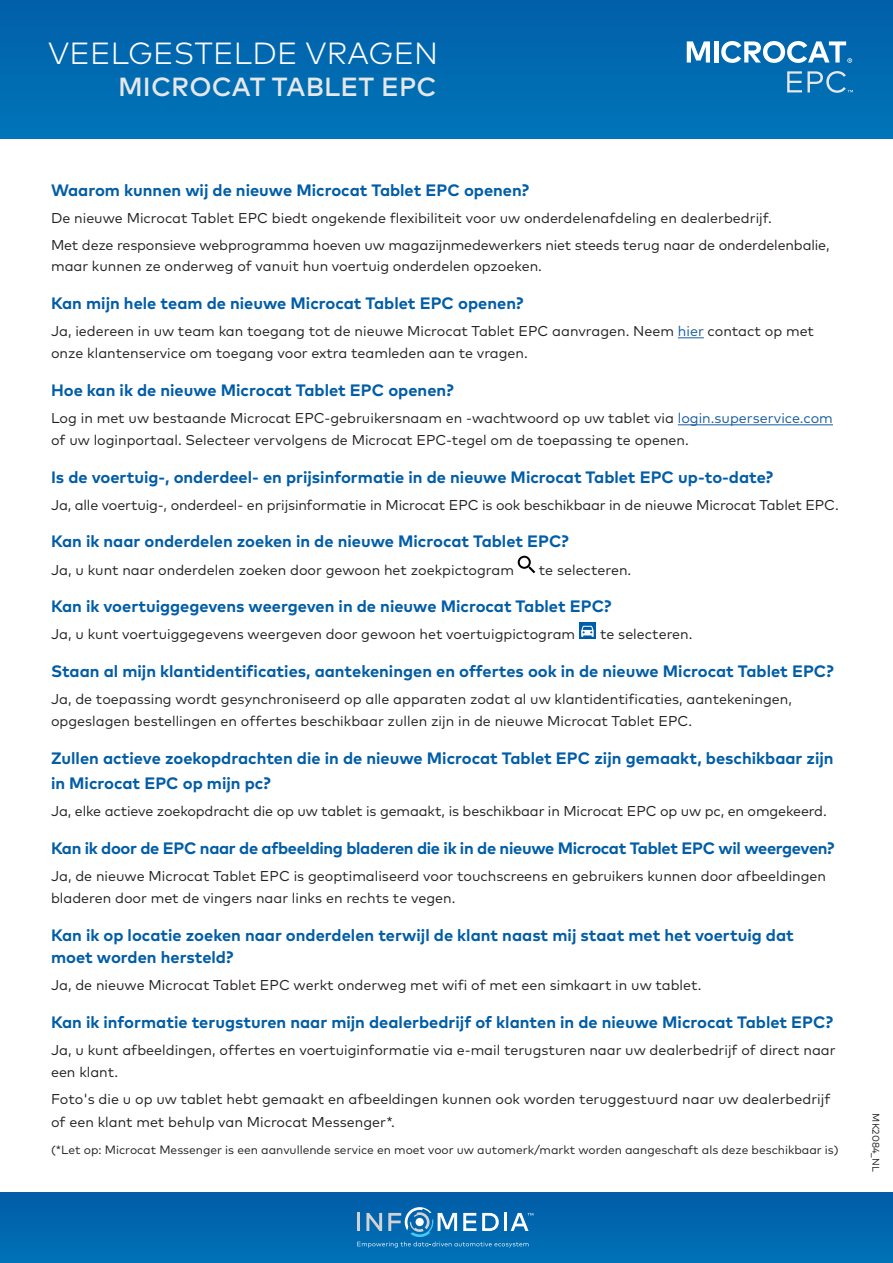
<style>
.page{position:relative;width:893px;height:1263px;background:#fff}
.page>*{position:absolute;margin:0;border:0;box-sizing:border-box;transform-origin:0 0}
.t1{font:300 30.6px "FF Mark Pro";letter-spacing:.005em;color:#fff}
.t2{font:500 26.25px "FF Mark Pro";letter-spacing:.005em;color:#e6e7e9}
.t3{font:700 16.5px/25.5px "FF Mark Pro";color:#015da7}
.t4{font:700 16.5px "FF Mark Pro";letter-spacing:-.02em;color:#015da7}
.t5{font:14.25px/22.5px "FF Mark Pro";color:#231f20}
.t6{font:12px "FF Mark Pro";color:#231f20}
.t7{font:9.75px "FF Mark Pro";color:#231f20}
.s1{color:#175d9e}
</style>
<div class="page">
<div style="left:0;top:0;width:893px;height:138px;background:#016ab1"></div>
<div style="left:0;top:1193px;width:893px;height:70px;background:#0167af"></div>
<svg style="left:687px;top:41px;width:23px;height:22px"></svg>
<hr style="left:714px;top:41px;width:4px;height:22px;background:#fff">
<svg style="left:721px;top:41px;width:131px;height:22px"></svg>
<svg style="left:787px;top:71px;width:66px;height:22px"></svg>
<svg style="left:678px;top:337px;width:26px;height:1px"></svg>
<hr style="left:678px;top:424px;width:155px;height:1px;background:#175d9e">
<svg style="left:357px;top:1207px;width:176px;height:41px"></svg>
<div style="left:579px;top:622px;width:17px;height:17px;background:#005da6"></div>
<svg style="left:581px;top:626px;width:13px;height:11px"></svg>
<svg style="left:518px;top:556px;width:17px;height:17px"></svg>
<p class="t1" style="left:48px;top:31px;width:392px">VEELGESTELDE VRAGEN</p>
<p class="t2" style="left:118px;top:67px;width:320px">MICROCAT TABLET EPC</p>
<p class="t3" style="left:51px;top:176px;width:480px">Waarom kunnen wij de nieuwe Microcat Tablet EPC openen?</p>
<p class="t5" style="left:51px;top:206px;width:722px">De nieuwe Microcat Tablet EPC biedt ongekende flexibiliteit voor uw onderdelenafdeling en dealerbedrijf.</p>
<p class="t5" style="left:51px;top:234px;width:780px;line-height:21px">Met deze responsieve webprogramma hoeven uw magazijnmedewerkers niet steeds terug naar de onderdelenbalie, maar kunnen ze onderweg of vanuit hun voertuig onderdelen opzoeken.</p>
<p class="t3" style="left:51px;top:289px;width:474px">Kan mijn hele team de nieuwe Microcat Tablet EPC openen?</p>
<p class="t5" style="left:51px;top:319px;width:764px">Ja, iedereen in uw team kan toegang tot de nieuwe Microcat Tablet EPC aanvragen. Neem <span class="s1">hier</span> contact op met onze klantenservice om toegang voor extra teamleden aan te vragen.</p>
<p class="t3" style="left:51px;top:376px;width:404px">Hoe kan ik de nieuwe Microcat Tablet EPC openen?</p>
<p class="t5" style="left:51px;top:406px;width:783px">Log in met uw bestaande Microcat EPC-gebruikersnaam en -wachtwoord op uw tablet via <span class="s1">login.superservice.com </span>of uw loginportaal. Selecteer vervolgens de Microcat EPC-tegel om de toepassing te openen.</p>
<p class="t3" style="left:51px;top:463px;width:724px">Is de voertuig-, onderdeel- en prijsinformatie in de nieuwe Microcat Tablet EPC up-to-date?</p>
<p class="t5" style="left:51px;top:493px;width:789px">Ja, alle voertuig-, onderdeel- en prijsinformatie in Microcat EPC is ook beschikbaar in de nieuwe Microcat Tablet EPC.</p>
<p class="t3" style="left:51px;top:527px;width:519px">Kan ik naar onderdelen zoeken in de nieuwe Microcat Tablet EPC?</p>
<p class="t5" style="left:51px;top:557px;width:464px">Ja, u kunt naar onderdelen zoeken door gewoon het zoekpictogram</p>
<p class="t5" style="left:539px;top:557px;width:94px">te selecteren.</p>
<p class="t3" style="left:51px;top:592px;width:562px">Kan ik voertuiggegevens weergeven in de nieuwe Microcat Tablet EPC?</p>
<p class="t5" style="left:51px;top:622px;width:526px">Ja, u kunt voertuiggegevens weergeven door gewoon het voertuigpictogram</p>
<p class="t5" style="left:600px;top:622px;width:94px">te selecteren.</p>
<p class="t3" style="left:51px;top:656px;width:784px">Staan al mijn klantidentificaties, aantekeningen en offertes ook in de nieuwe Microcat Tablet EPC?</p>
<p class="t5" style="left:51px;top:686px;width:742px">Ja, de toepassing wordt gesynchroniseerd op alle apparaten zodat al uw klantidentificaties, aantekeningen, opgeslagen bestellingen en offertes beschikbaar zullen zijn in de nieuwe Microcat Tablet EPC.</p>
<p class="t3" style="left:51px;top:743px;width:784px">Zullen actieve zoekopdrachten die in de nieuwe Microcat Tablet EPC zijn gemaakt, beschikbaar zijn in Microcat EPC op mijn pc?</p>
<p class="t5" style="left:51px;top:799px;width:777px">Ja, elke actieve zoekopdracht die op uw tablet is gemaakt, is beschikbaar in Microcat EPC op uw pc, en omgekeerd.</p>
<p class="t4" style="left:51px;top:835px;width:785px">Kan ik door de EPC naar de afbeelding bladeren die ik in de nieuwe Microcat Tablet EPC wil weergeven?</p>
<p class="t5" style="left:51px;top:863px;width:777px">Ja, de nieuwe Microcat Tablet EPC is geoptimaliseerd voor touchscreens en gebruikers kunnen door afbeeldingen bladeren door met de vingers naar links en rechts te vegen.</p>
<p class="t3" style="left:51px;top:922px;width:744px;line-height:22.5px">Kan ik op locatie zoeken naar onderdelen terwijl de klant naast mij staat met het voertuig dat moet worden hersteld?</p>
<p class="t5" style="left:51px;top:973px;width:652px">Ja, de nieuwe Microcat Tablet EPC werkt onderweg met wifi of met een simkaart in uw tablet.</p>
<p class="t3" style="left:51px;top:1007px;width:783px">Kan ik informatie terugsturen naar mijn dealerbedrijf of klanten in de nieuwe Microcat Tablet EPC?</p>
<p class="t5" style="left:51px;top:1037px;width:786px">Ja, u kunt afbeeldingen, offertes en voertuiginformatie via e-mail terugsturen naar uw dealerbedrijf of direct naar een klant.</p>
<p class="t5" style="left:51px;top:1087px;width:781px">Foto's die u op uw tablet hebt gemaakt en afbeeldingen kunnen ook worden teruggestuurd naar uw dealerbedrijf of een klant met behulp van Microcat Messenger*.</p>
<p class="t6" style="left:51px;top:1140px;width:789px">(*Let op: Microcat Messenger is een aanvullende service en moet voor uw automerk/markt worden aangeschaft als deze beschikbaar is)</p>
<p class="t7" style="left:883px;top:1113px;width:60px;rotate:90deg">MK2084_NL</p>
</div>
